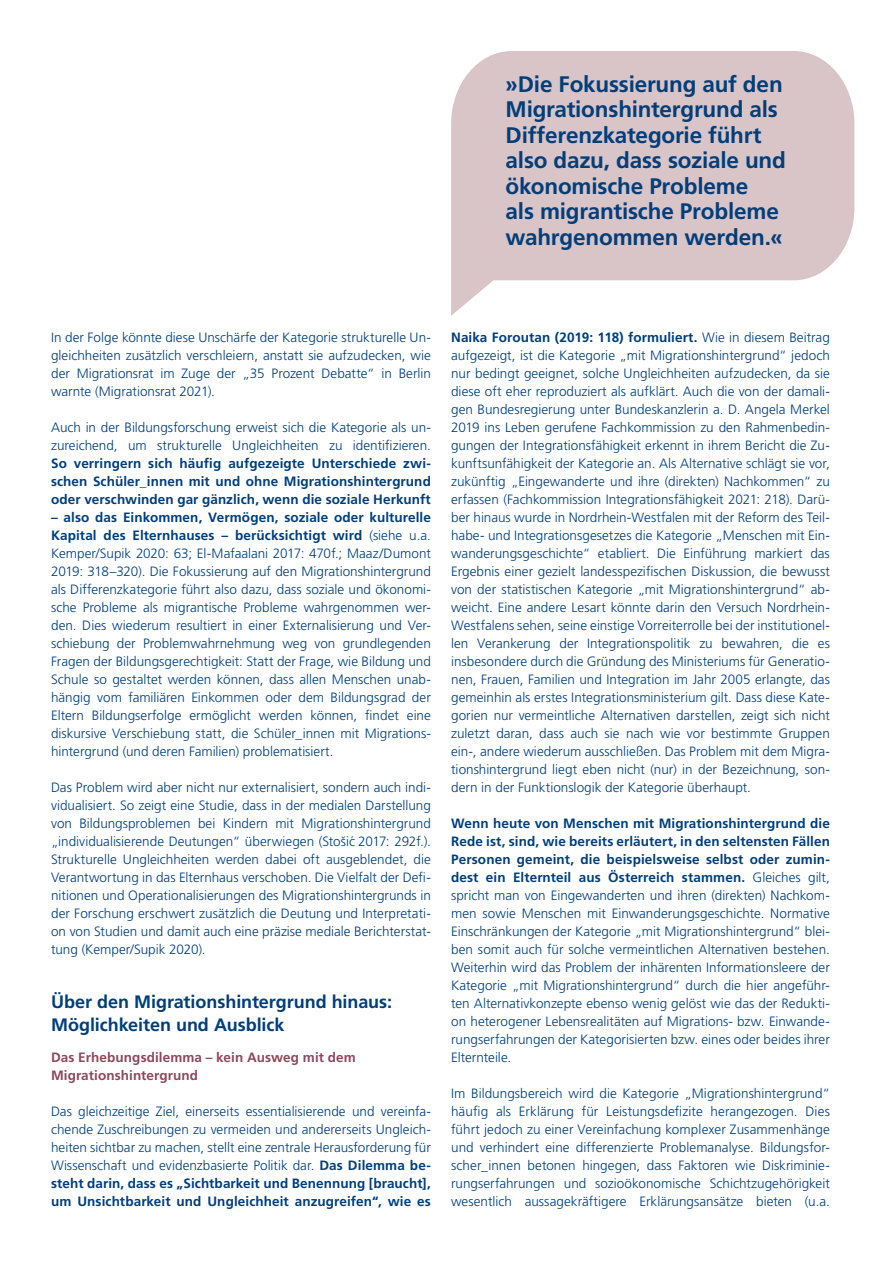
<style>
.page{position:relative;width:881px;height:1263px;background:#fff}
.page>*{position:absolute;margin:0;border:0;box-sizing:border-box;transform-origin:0 0}
.Marginalie{font:700 22.5px/25.5px "Frutiger LT Std";letter-spacing:-.01em;color:#003e7a}
.Subheadline{font:700 18px/22.5px "Frutiger LT Std";color:#003e7a}
.Copy{font:300 13.5px/18px "Frutiger LT Std";color:#003e7a;text-align:justify}
.Copy-2{font:700 13.5px/18px "Frutiger LT Std";letter-spacing:.005em;color:#003e7a;text-align:justify}
.Copy-3{font:700 13.5px/18px "Frutiger LT Std";letter-spacing:.005em;color:#8d485b}
.s1{font-weight:300}
.s2{font-weight:700}
</style>
<div class="page">
<svg style="left:451px;top:51px;width:403px;height:265px;background:#decdcf"></svg>
<p class="Marginalie" style="left:505px;top:71px;width:282px">»Die Fokussierung auf den<br>Migrationshintergrund als<br>Differenzkategorie führt also dazu, dass soziale und ökonomische Probleme<br>als migrantische Probleme wahrgenommen werden.«</p>
<p class="Copy" style="left:51px;top:329px;width:381px">In der Folge könnte diese Unschärfe der Kategorie strukturelle Un&shy;gleichheiten zusätzlich verschleiern, anstatt sie aufzudecken, wie der Migrationsrat im Zuge der „35 Prozent Debatte“ in Berlin warnte (Migrationsrat 2021).</p>
<p class="Copy-2" style="left:51px;top:418px;width:381px"><span class="s1">Auch in der Bildungsforschung erweist sich die Kategorie als un&shy;zureichend, um strukturelle Ungleichheiten zu identifizieren.<br></span>So verringern sich häufig aufgezeigte Unterschiede zwi&shy;schen Schüler_innen mit und ohne Migrationshintergrund oder verschwinden gar gänzlich, wenn die soziale Herkunft</p>
<p class="Copy" style="left:51px;top:509px;width:381px"><span class="s2">– also das Einkommen, Vermögen, soziale oder kulturelle Kapital des Elternhauses – berücksichtigt wird</span> (siehe u.a.<br>Kemper/Supik 2020: 63; El-Mafaalani 2017: 470f.; Maaz/Dumont 2019: 318–320). Die Fokussierung auf den Migrationshintergrund als Differenzkategorie führt also dazu, dass soziale und ökonomi&shy;sche Probleme als migrantische Probleme wahrgenommen wer&shy;den. Dies wiederum resultiert in einer Externalisierung und Ver&shy;schiebung der Problemwahrnehmung weg von grundlegenden Fragen der Bildungsgerechtigkeit: Statt der Frage, wie Bildung und Schule so gestaltet werden können, dass allen Menschen unab&shy;hängig vom familiären Einkommen oder dem Bildungsgrad der Eltern Bildungserfolge ermöglicht werden können, findet eine diskursive Verschiebung statt, die Schüler_innen mit Migrations&shy;hintergrund (und deren Familien) problematisiert.</p>
<p class="Copy" style="left:51px;top:779px;width:381px">Das Problem wird aber nicht nur externalisiert, sondern auch indi&shy;vidualisiert. So zeigt eine Studie, dass in der medialen Darstellung von Bildungsproblemen bei Kindern mit Migrationshintergrund „individualisierende Deutungen“ überwiegen (Stošic´ 2017: 292f.).<br>Strukturelle Ungleichheiten werden dabei oft ausgeblendet, die Verantwortung in das Elternhaus verschoben. Die Vielfalt der Defi&shy;nitionen und Operationalisierungen des Migrationshintergrunds in der Forschung erschwert zusätzlich die Deutung und Interpretati&shy;on von Studien und damit auch eine präzise mediale Berichterstat&shy;tung (Kemper/Supik 2020).</p>
<h1 class="Subheadline" style="left:51px;top:991px;width:342px">Über den Migrationshintergrund hinaus:<br>Möglichkeiten und Ausblick</h1>
<p class="Copy-3" style="left:51px;top:1048px;width:306px">Das Erhebungsdilemma – kein Ausweg mit dem<br>Migrationshintergrund</p>
<p class="Copy" style="left:51px;top:1103px;width:381px">Das gleichzeitige Ziel, einerseits essentialisierende und vereinfa&shy;chende Zuschreibungen zu vermeiden und andererseits Ungleich&shy;heiten sichtbar zu machen, stellt eine zentrale Herausforderung für Wissenschaft und evidenzbasierte Politik dar. <span class="s2">Das Dilemma be&shy;steht darin, dass es „Sichtbarkeit und Benennung [braucht], um Unsichtbarkeit und Ungleichheit anzugreifen“, wie es</span></p>
<p class="Copy" style="left:451px;top:329px;width:380px"><span class="s2">Naika Foroutan (2019: 118) formuliert.</span> Wie in diesem Beitrag aufgezeigt, ist die Kategorie „mit Migrationshintergrund“ jedoch nur bedingt geeignet, solche Ungleichheiten aufzudecken, da sie diese oft eher reproduziert als aufklärt. Auch die von der damali&shy;gen Bundesregierung unter Bundeskanzlerin a. D. Angela Merkel 2019 ins Leben gerufene Fachkommission zu den Rahmenbedin&shy;gungen der Integrationsfähigkeit erkennt in ihrem Bericht die Zu&shy;kunftsunfähigkeit der Kategorie an. Als Alternative schlägt sie vor, zukünftig „Eingewanderte und ihre (direkten) Nachkommen“ zu erfassen (Fachkommission Integrationsfähigkeit 2021: 218). Darü&shy;ber hinaus wurde in Nordrhein-Westfalen mit der Reform des Teil&shy;habe- und Integrationsgesetzes die Kategorie „Menschen mit Ein&shy;wanderungsgeschichte“ etabliert. Die Einführung markiert das Ergebnis einer gezielt landesspezifischen Diskussion, die bewusst von der statistischen Kategorie „mit Migrationshintergrund“ ab&shy;weicht. Eine andere Lesart könnte darin den Versuch Nordrhein-Westfalens sehen, seine einstige Vorreiterrolle bei der institutionel&shy;len Verankerung der Integrationspolitik zu bewahren, die es insbesondere durch die Gründung des Ministeriums für Generatio&shy;nen, Frauen, Familien und Integration im Jahr 2005 erlangte, das gemeinhin als erstes Integrationsministerium gilt. Dass diese Kate&shy;gorien nur vermeintliche Alternativen darstellen, zeigt sich nicht zuletzt daran, dass auch sie nach wie vor bestimmte Gruppen ein-, andere wiederum ausschließen. Das Problem mit dem Migra&shy;tionshintergrund liegt eben nicht (nur) in der Bezeichnung, son&shy;dern in der Funktionslogik der Kategorie überhaupt.</p>
<p class="Copy" style="left:451px;top:815px;width:380px"><span class="s2">Wenn heute von Menschen mit Migrationshintergrund die Rede ist, sind, wie bereits erläutert, in den seltensten Fällen Personen gemeint, die beispielsweise selbst oder zumin&shy;dest ein Elternteil aus Österreich stammen.</span> Gleiches gilt, spricht man von Eingewanderten und ihren (direkten) Nachkom&shy;men sowie Menschen mit Einwanderungsgeschichte. Normative Einschränkungen der Kategorie „mit Migrationshintergrund“ blei&shy;ben somit auch für solche vermeintlichen Alternativen bestehen.<br>Weiterhin wird das Problem der inhärenten Informationsleere der Kategorie „mit Migrationshintergrund“ durch die hier angeführ&shy;ten Alternativkonzepte ebenso wenig gelöst wie das der Redukti&shy;on heterogener Lebensrealitäten auf Migrations- bzw. Einwande&shy;rungserfahrungen der Kategorisierten bzw. eines oder beides ihrer Elternteile.</p>
<p class="Copy" style="left:451px;top:1085px;width:380px">Im Bildungsbereich wird die Kategorie „Migrationshintergrund“ häufig als Erklärung für Leistungsdefizite herangezogen. Dies führt jedoch zu einer Vereinfachung komplexer Zusammenhänge und verhindert eine differenzierte Problemanalyse. Bildungsfor&shy;scher_innen betonen hingegen, dass Faktoren wie Diskriminie&shy;rungserfahrungen und sozioökonomische Schichtzugehörigkeit wesentlich aussagekräftigere Erklärungsansätze bieten (u.a.</p>
</div>
